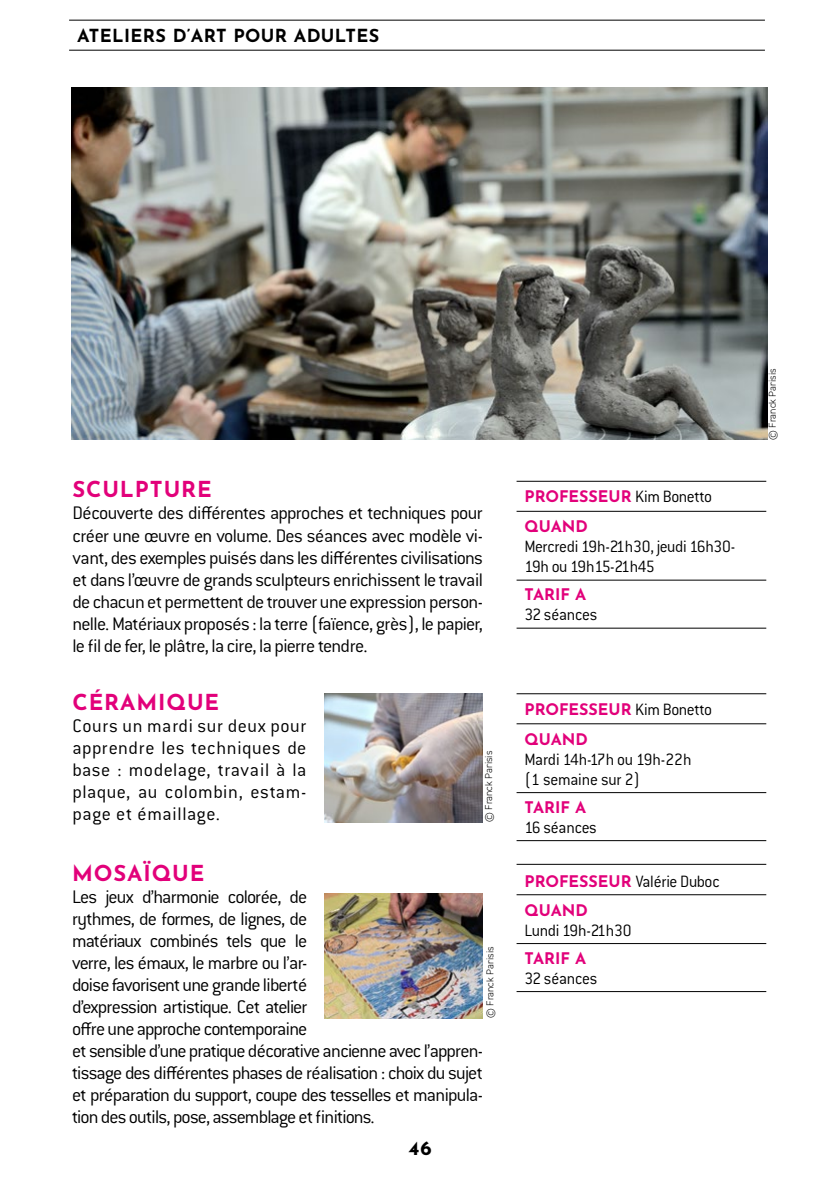
<style>
.page{position:relative;width:840px;height:1191px;background:#fff}
.page>*{position:absolute;margin:0;border:0;box-sizing:border-box;transform-origin:0 0}
.t1{font:700 22px "Josefin Sans";letter-spacing:.04em;color:#e2007a}
.t2{font:300 20px/22px "Conduit ITC Std";letter-spacing:-.04em;color:#000;text-align:justify}
.t3{font:700 20px "Josefin Sans";color:#000}
.t4{font:300 18px/20px "Conduit ITC Std";letter-spacing:-.01em;color:#000;scale:.96 1}
.t5{font:700 18px "Josefin Sans";letter-spacing:.02em;color:#000}
.t6{font:700 16px/30px "Josefin Sans";color:#e2007a}
.t7{font:300 10px "DIN2014";color:#000}
.s1{font-family:"Conduit ITC Std";font-weight:300;font-size:18px;color:#000}
.s2{font-family:"Josefin Sans";font-weight:700;font-size:16px;color:#e2007a}
</style>
<div class="page">
<hr style="left:69px;top:20px;width:695px;height:1px;background:#000">
<hr style="left:69px;top:50px;width:695px;height:1px;background:#000">
<hr style="left:516px;top:481px;width:249px;height:1px;background:#000">
<hr style="left:516px;top:511px;width:249px;height:1px;background:#000">
<hr style="left:516px;top:580px;width:249px;height:1px;background:#000">
<hr style="left:516px;top:628px;width:249px;height:1px;background:#000">
<img style="left:72px;top:88px;width:694px;height:352px">
<hr style="left:516px;top:693px;width:249px;height:1px;background:#000">
<hr style="left:516px;top:723px;width:249px;height:1px;background:#000">
<hr style="left:516px;top:792px;width:249px;height:1px;background:#000">
<hr style="left:516px;top:840px;width:249px;height:1px;background:#000">
<hr style="left:516px;top:864px;width:249px;height:1px;background:#000">
<hr style="left:516px;top:894px;width:249px;height:1px;background:#000">
<hr style="left:516px;top:943px;width:249px;height:1px;background:#000">
<hr style="left:516px;top:991px;width:249px;height:1px;background:#000">
<img style="left:324px;top:893px;width:158px;height:125px">
<img style="left:324px;top:693px;width:158px;height:129px">
<p class="t5" style="left:77px;top:19px;width:303px">ATELIERS D’ART POUR ADULTES</p>
<p class="t1" style="left:72px;top:470px;width:141px">SCULPTURE</p>
<p class="t2" style="left:72px;top:501px;width:412px">Découverte des différentes approches et techniques pour créer une œuvre en volume. Des séances avec modèle vi&shy;vant, des exemples puisés dans les différentes civilisations et dans l’œuvre de grands sculpteurs enrichissent le travail de chacun et permettent de trouver une expression person&shy;nelle. Matériaux proposés : la terre (faïence, grès), le papier, le fil de fer, le plâtre, la cire, la pierre tendre.</p>
<p class="t1" style="left:72px;top:682px;width:148px">CÉRAMIQUE</p>
<p class="t2" style="left:72px;top:714px;width:235px">Cours un mardi sur deux pour apprendre les techniques de base : modelage, travail à la plaque, au colombin, estam&shy;page et émaillage.</p>
<p class="t1" style="left:72px;top:853px;width:134px">MOSAÏQUE</p>
<p class="t2" style="left:72px;top:884px;width:412px;text-align:left">Les jeux d’harmonie colorée, de<br>rythmes, de formes, de lignes, de<br>matériaux combinés tels que le<br>verre, les émaux, le marbre ou l’ar-<br>doise favorisent une grande liberté<br>d’expression artistique. Cet atelier<br>offre une approche contemporaine<br>et sensible d’une pratique décorative ancienne avec l’appren&shy;tissage des différentes phases de réalisation : choix du sujet et préparation du support, coupe des tesselles et manipula&shy;tion des outils, pose, assemblage et finitions.</p>
<p class="t7" style="left:482px;top:822px;width:73px;rotate:-90deg">© Franck Parisis</p>
<p class="t7" style="left:484px;top:1018px;width:73px;rotate:-90deg">© Franck Parisis</p>
<p class="t3" style="left:408px;top:1130px;width:25px">46</p>
<p class="t6" style="left:524px;top:479px;width:189px">PROFESSEUR <span class="s1">Kim Bonetto<br></span>QUAND</p>
<p class="t4" style="left:524px;top:536px;width:221px">Mercredi 19h-21h30, jeudi 16h30-<br>19h ou 19h15-21h45</p>
<p class="t6" style="left:524px;top:577px;width:63px">TARIF A</p>
<p class="t4" style="left:524px;top:604px;width:77px">32 séances</p>
<p class="t6" style="left:524px;top:691px;width:189px">PROFESSEUR <span class="s1">Kim Bonetto<br></span>QUAND</p>
<p class="t4" style="left:524px;top:748px;width:175px">Mardi 14h-17h ou 19h-22h (1 semaine sur 2)</p>
<p class="t6" style="left:524px;top:789px;width:63px">TARIF A</p>
<p class="t4" style="left:524px;top:816px;width:77px">16 séances</p>
<p class="t4" style="left:524px;top:870px;width:205px"><span class="s2">PROFESSEUR</span> Valérie Duboc</p>
<p class="t6" style="left:524px;top:892px;width:65px">QUAND</p>
<p class="t4" style="left:524px;top:919px;width:113px">Lundi 19h-21h30</p>
<p class="t6" style="left:524px;top:940px;width:63px">TARIF A</p>
<p class="t4" style="left:524px;top:967px;width:77px">32 séances</p>
<p class="t7" style="left:765px;top:440px;width:73px;rotate:-90deg">© Franck Parisis</p>
</div>
